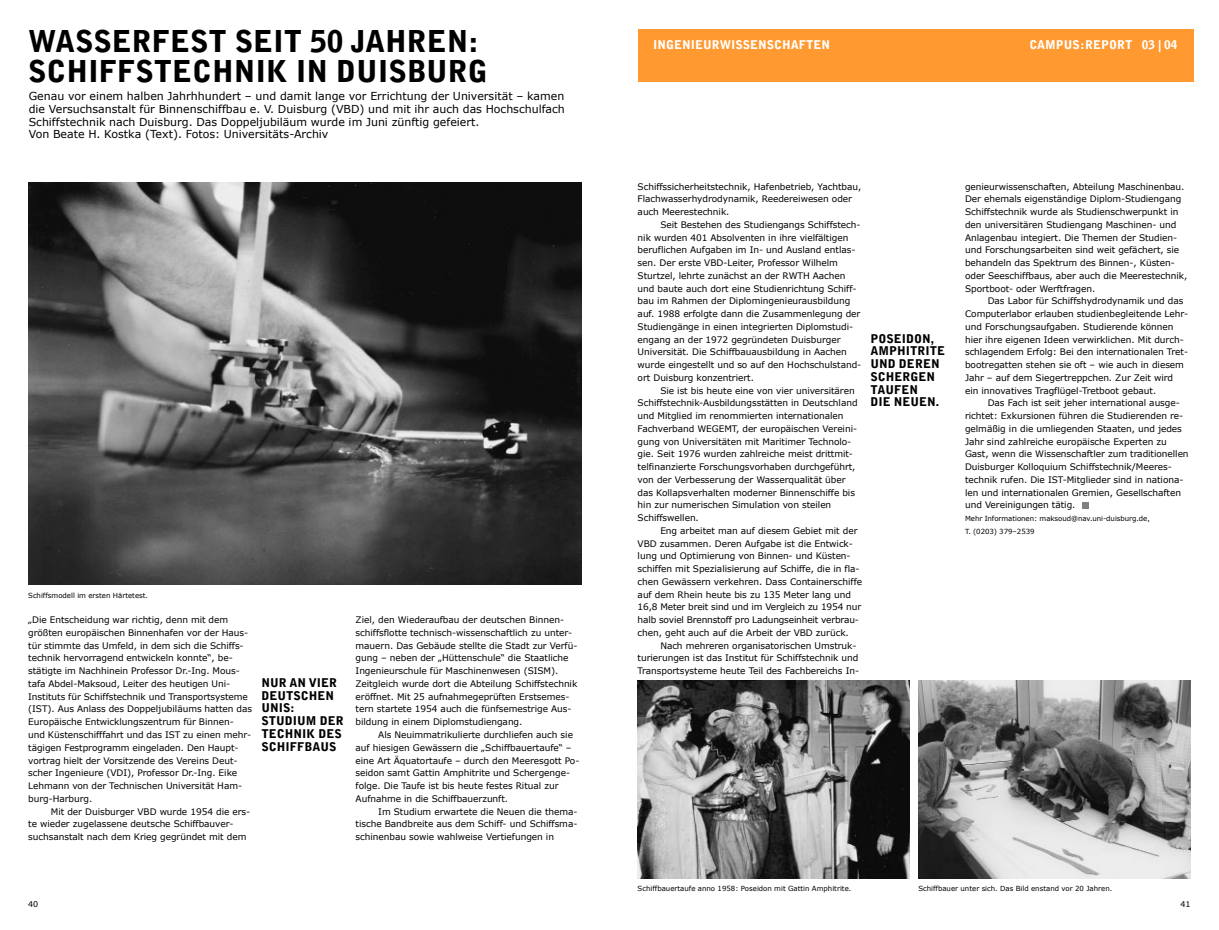
<style>
.page{position:relative;width:1219px;height:930px;background:#fff}
.page>*{position:absolute;margin:0;border:0;box-sizing:border-box;transform-origin:0 0}
.t1{font:900 30px/29.5px "UD Bell Gothic";color:#000}
.t2{font:900 12px/12.8px "UD Bell Gothic";color:#000}
.t3{font:900 12px "UD Bell Gothic";color:#fff}
.t4{font:11px/12.8px "Verdana";color:#000}
.t5{font:9px/12.8px "Verdana";letter-spacing:-.005em;color:#000}
.t6{font:8px "Verdana";color:#000}
.t7{font:7px/12.8px "Verdana";color:#000}
</style>
<div class="page">
<div style="left:638px;top:29px;width:555px;height:53px;background:#ff9930"></div>
<img style="left:638px;top:680px;width:272px;height:198px">
<img style="left:918px;top:680px;width:273px;height:198px">
<img style="left:28px;top:182px;width:553px;height:403px">
<svg style="left:1083px;top:502px;width:6px;height:6px"></svg>
<h1 class="t1" style="left:28px;top:30px;width:461px">WASSERFEST SEIT 50 JAHREN:<br>SCHIFFSTECHNIK IN DUISBURG</h1>
<p class="t4" style="left:29px;top:89px;width:538px">Genau vor einem halben Jahrhhundert – und damit lange vor Errichtung der Universität – kamen die Versuchsanstalt für Binnenschiffbau e. V. Duisburg (VBD) und mit ihr auch das Hochschulfach Schiffstechnik nach Duisburg. Das Doppeljubiläum wurde im Juni zünftig gefeiert.<br>Von Beate H. Kostka (Text). Fotos: Universitäts-Archiv</p>
<p class="t7" style="left:28px;top:588px;width:121px">Schiffsmodell im ersten Härtetest.</p>
<p class="t5" style="left:28px;top:613px;width:225px">„Die Entscheidung war richtig, denn mit dem größten europäischen Binnenhafen vor der Haus&shy;tür stimmte das Umfeld, in dem sich die Schiffs&shy;technik hervorragend entwickeln konnte“, be&shy;stätigte im Nachhinein Professor Dr.-Ing. Mous&shy;tafa Abdel-Maksoud, Leiter des heutigen Uni-Instituts für Schiffstechnik und Transportsysteme (IST). Aus Anlass des Doppeljubiläums hatten das Europäische Entwicklungszentrum für Binnen&shy;und Küstenschifffahrt und das IST zu einen mehr&shy;tägigen Festprogramm eingeladen. Den Haupt&shy;vortrag hielt der Vorsitzende des Vereins Deut&shy;scher Ingenieure (VDI), Professor Dr.-Ing. Eike Lehmann von der Technischen Universität Ham&shy;burg-Harburg.</p>
<p class="t5" style="left:28px;top:805px;width:224px;text-indent:23px">Mit der Duisburger VBD wurde 1954 die ers&shy;te wieder zugelassene deutsche Schiffbauver&shy;suchsanstalt nach dem Krieg gegründet mit dem</p>
<h2 class="t2" style="left:262px;top:678px;width:84px">NUR AN VIER<br>DEUTSCHEN<br>UNIS:<br>STUDIUM DER<br>TECHNIK DES<br>SCHIFFBAUS</h2>
<p class="t5" style="left:356px;top:613px;width:223px">Ziel, den Wiederaufbau der deutschen Binnen&shy;schiffsflotte technisch-wissenschaftlich zu unter&shy;mauern. Das Gebäude stellte die Stadt zur Verfü&shy;gung – neben der „Hüttenschule“ die Staatliche Ingenieurschule für Maschinenwesen (SISM).<br>Zeitgleich wurde dort die Abteilung Schiffstechnik eröffnet. Mit 25 aufnahmegeprüften Erstsemes&shy;tern startete 1954 auch die fünfsemestrige Aus&shy;bildung in einem Diplomstudiengang.</p>
<p class="t5" style="left:356px;top:728px;width:225px;text-indent:23px">Als Neuimmatrikulierte durchliefen auch sie auf hiesigen Gewässern die „Schiffbauertaufe“ – eine Art Äquatortaufe – durch den Meeresgott Po&shy;seidon samt Gattin Amphitrite und Schergenge&shy;folge. Die Taufe ist bis heute festes Ritual zur Aufnahme in die Schiffbauerzunft.</p>
<p class="t5" style="left:356px;top:805px;width:223px;text-align:justify;text-indent:23px">Im Studium erwartete die Neuen die thema&shy;tische Bandbreite aus dem Schiff- und Schiffsma&shy;schinenbau sowie wahlweise Vertiefungen in</p>
<h2 class="t3" style="left:653px;top:41px;width:178px">INGENIEURWISSENSCHAFTEN</h2>
<h2 class="t3" style="left:1029px;top:41px;width:150px">CAMPUS:REPORT 03 | 04</h2>
<p class="t5" style="left:638px;top:180px;width:225px">Schiffssicherheitstechnik, Hafenbetrieb, Yachtbau,<br>Flachwasserhydrodynamik, Reedereiwesen oder auch Meerestechnik.</p>
<p class="t5" style="left:638px;top:218px;width:225px;text-indent:23px">Seit Bestehen des Studiengangs Schiffstech&shy;nik wurden 401 Absolventen in ihre vielfältigen beruflichen Aufgaben im In- und Ausland entlas&shy;sen. Der erste VBD-Leiter, Professor Wilhelm Sturtzel, lehrte zunächst an der RWTH Aachen und baute auch dort eine Studienrichtung Schiff&shy;bau im Rahmen der Diplomingenieurausbildung auf. 1988 erfolgte dann die Zusammenlegung der Studiengänge in einen integrierten Diplomstudi&shy;engang an der 1972 gegründeten Duisburger Universität. Die Schiffbauausbildung in Aachen wurde eingestellt und so auf den Hochschulstand&shy;ort Duisburg konzentriert.</p>
<p class="t5" style="left:638px;top:384px;width:221px;text-indent:23px">Sie ist bis heute eine von vier universitären Schiffstechnik-Ausbildungsstätten in Deutschland und Mitglied im renommierten internationalen Fachverband WEGEMT, der europäischen Vereini&shy;gung von Universitäten mit Maritimer Technolo&shy;gie. Seit 1976 wurden zahlreiche meist drittmit&shy;telfinanzierte Forschungsvorhaben durchgeführt, von der Verbesserung der Wasserqualität über das Kollapsverhalten moderner Binnenschiffe bis hin zur numerischen Simulation von steilen Schiffswellen.</p>
<p class="t5" style="left:638px;top:524px;width:226px;text-indent:23px">Eng arbeitet man auf diesem Gebiet mit der VBD zusammen. Deren Aufgabe ist die Entwick&shy;lung und Optimierung von Binnen- und Küsten&shy;schiffen mit Spezialisierung auf Schiffe, die in fla&shy;chen Gewässern verkehren. Dass Containerschiffe auf dem Rhein heute bis zu 135 Meter lang und 16,8 Meter breit sind und im Vergleich zu 1954 nur halb soviel Brennstoff pro Ladungseinheit verbrau&shy;chen, geht auch auf die Arbeit der VBD zurück.</p>
<p class="t5" style="left:638px;top:639px;width:223px;text-indent:23px">Nach mehreren organisatorischen Umstruk&shy;turierungen ist das Institut für Schiffstechnik und<br>Transportsysteme heute Teil des Fachbereichs In-</p>
<h2 class="t2" style="left:871px;top:333px;width:76px">POSEIDON,<br>AMPHITRITE<br>UND DEREN<br>SCHERGEN<br>TAUFEN<br>DIE NEUEN.</h2>
<p class="t5" style="left:965px;top:180px;width:224px">genieurwissenschaften, Abteilung Maschinenbau.<br>Der ehemals eigenständige Diplom-Studiengang Schiffstechnik wurde als Studienschwerpunkt in den universitären Studiengang Maschinen- und Anlagenbau integiert. Die Themen der Studien&shy;und Forschungsarbeiten sind weit gefächert, sie behandeln das Spektrum des Binnen-, Küsten&shy;oder Seeschiffbaus, aber auch die Meerestechnik, Sportboot- oder Werftfragen.</p>
<p class="t5" style="left:965px;top:294px;width:225px;text-indent:23px">Das Labor für Schiffshydrodynamik und das Computerlabor erlauben studienbegleitende Lehr&shy;und Forschungsaufgaben. Studierende können hier ihre eigenen Ideen verwirklichen. Mit durch&shy;schlagendem Erfolg: Bei den internationalen Tret&shy;bootregatten stehen sie oft – wie auch in diesem Jahr – auf dem Siegertreppchen. Zur Zeit wird ein innovatives Tragflügel-Tretboot gebaut.</p>
<p class="t5" style="left:965px;top:396px;width:225px;text-indent:23px">Das Fach ist seit jeher international ausge&shy;richtet: Exkursionen führen die Studierenden re&shy;gelmäßig in die umliegenden Staaten, und jedes Jahr sind zahlreiche europäische Experten zu Gast, wenn die Wissenschaftler zum traditionellen Duisburger Kolloquium Schiffstechnik/Meeres&shy;technik rufen. Die IST-Mitglieder sind in nationa&shy;len und internationalen Gremien, Gesellschaften und Vereinigungen tätig.</p>
<p class="t7" style="left:965px;top:512px;width:186px">Mehr Informationen: maksoud@nav.uni-duisburg.de,<br>T. (0203) 379–2539</p>
<p class="t7" style="left:638px;top:882px;width:215px">Schiffbauertaufe anno 1958: Poseidon mit Gattin Amphitrite.</p>
<p class="t7" style="left:918px;top:882px;width:196px">Schiffbauer unter sich. Das Bild enstand vor 20 Jahren.</p>
<p class="t6" style="left:28px;top:899px;width:12px">40</p>
<p class="t6" style="left:1181px;top:899px;width:12px">41</p>
</div>
